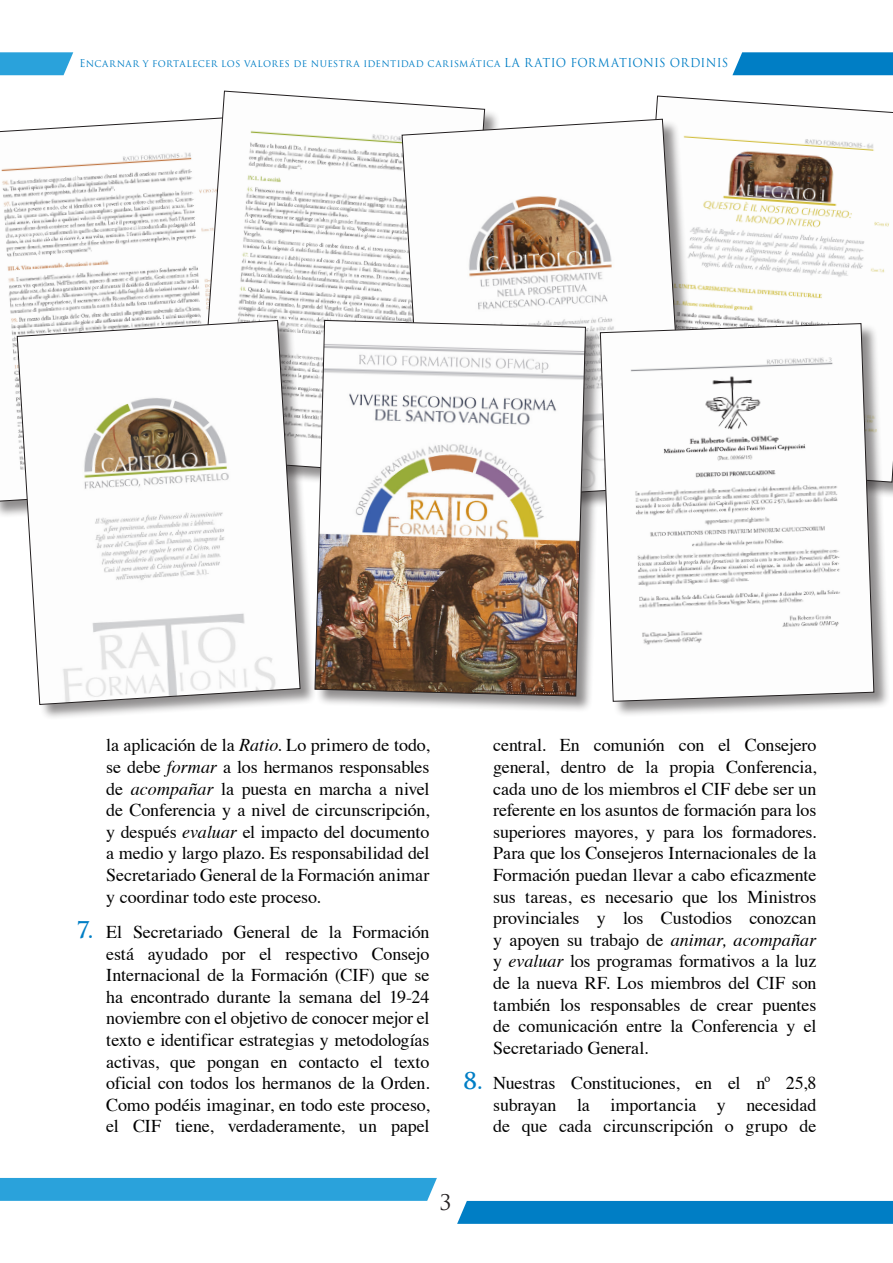
<style>
.page{position:relative;width:893px;height:1263px;background:#fff}
.page>*{position:absolute;margin:0;border:0;box-sizing:border-box;transform-origin:0 0}
.t1{font:21px "Trajan Pro";color:#231f20}
.tekst{font:18px/21.6px "Times";letter-spacing:-.005em;color:#000;text-align:justify}
.t2{font:10.5px "Trajan Pro";letter-spacing:.035em;color:#007ec5;scale:.95 1}
.s1{font-size:12px}
.s2{font-style:italic}
.s3{font-family:"Trajan Pro";font-weight:700;font-size:22.5px;color:#007ec5}
</style>
<div class="page">
<div style="left:0;top:1178px;width:437px;height:23px;background:#2aa2db"></div>
<div style="left:457px;top:1201px;width:436px;height:23px;background:#007ec5"></div>
<svg style="left:0;top:52px;width:73px;height:23px;background:#39a8dd"></svg>
<svg style="left:732px;top:52px;width:161px;height:23px;background:#0b84c7"></svg>
<svg style="left:0;top:119px;width:198px;height:383px"></svg>
<svg style="left:198px;top:91px;width:287px;height:230px"></svg>
<svg style="left:655px;top:96px;width:238px;height:387px"></svg>
<div style="left:403px;top:120px;width:298px;height:398px;background:#231f20;opacity:.5"></div>
<svg style="left:402px;top:119px;width:283px;height:204px"></svg>
<div style="left:18px;top:321px;width:298px;height:400px;background:#231f20;opacity:.5"></div>
<svg style="left:17px;top:320px;width:284px;height:385px"></svg>
<div style="left:601px;top:324px;width:289px;height:394px;background:#231f20;opacity:.5"></div>
<svg style="left:602px;top:323px;width:272px;height:379px"></svg>
<div style="left:316px;top:321px;width:286px;height:391px;background:#231f20;opacity:.5"></div>
<img style="left:314px;top:320px;width:272px;height:376px">
<p class="t2" style="left:79px;top:57px;width:685px">Encarnar y fortalecer los valores de nuestra identidad carismática <span class="s1">LA RATIO FORMATIONIS ORDINIS</span></p>
<p class="tekst" style="left:106px;top:733px;width:325px">la aplicación de la <span class="s2">Ratio</span>. Lo primero de todo, se debe <span class="s2">formar</span> a los hermanos responsables de <span class="s2">acompañar</span> la puesta en marcha a nivel de Conferencia y a nivel de circunscripción, y después <span class="s2">evaluar</span> el impacto del documento a medio y largo plazo. Es responsabilidad del Secretariado General de la Formación animar y coordinar todo este proceso.</p>
<p class="tekst" style="left:106px;top:920px;width:325px;text-indent:-30px"><span class="s3">7.</span> El Secretariado General de la Formación está ayudado por el respectivo Consejo Internacional de la Formación (CIF) que se ha encontrado durante la semana del 19-24 noviembre con el objetivo de conocer mejor el texto e identificar estrategias y metodologías activas, que pongan en contacto el texto oficial con todos los hermanos de la Orden.<br>Como podéis imaginar, en todo este proceso, el CIF tiene, verdaderamente, un papel</p>
<p class="tekst" style="left:493px;top:733px;width:325px">central. En comunión con el Consejero general, dentro de la propia Conferencia, cada uno de los miembros el CIF debe ser un referente en los asuntos de formación para los superiores mayores, y para los formadores.<br>Para que los Consejeros Internacionales de la Formación puedan llevar a cabo eficazmente sus tareas, es necesario que los Ministros provinciales y los Custodios conozcan y apoyen su trabajo de <span class="s2">animar, acompañar </span>y <span class="s2">evaluar</span> los programas formativos a la luz de la nueva RF. Los miembros del CIF son también los responsables de crear puentes de comunicación entre la Conferencia y el Secretariado General.</p>
<p class="tekst" style="left:493px;top:1071px;width:325px;text-indent:-30px"><span class="s3">8.</span> Nuestras Constituciones, en el nº 25,8 subrayan la importancia y necesidad de que cada circunscripción o grupo de</p>
<p class="t1" style="left:439px;top:1189px;width:13px">3</p>
</div>
